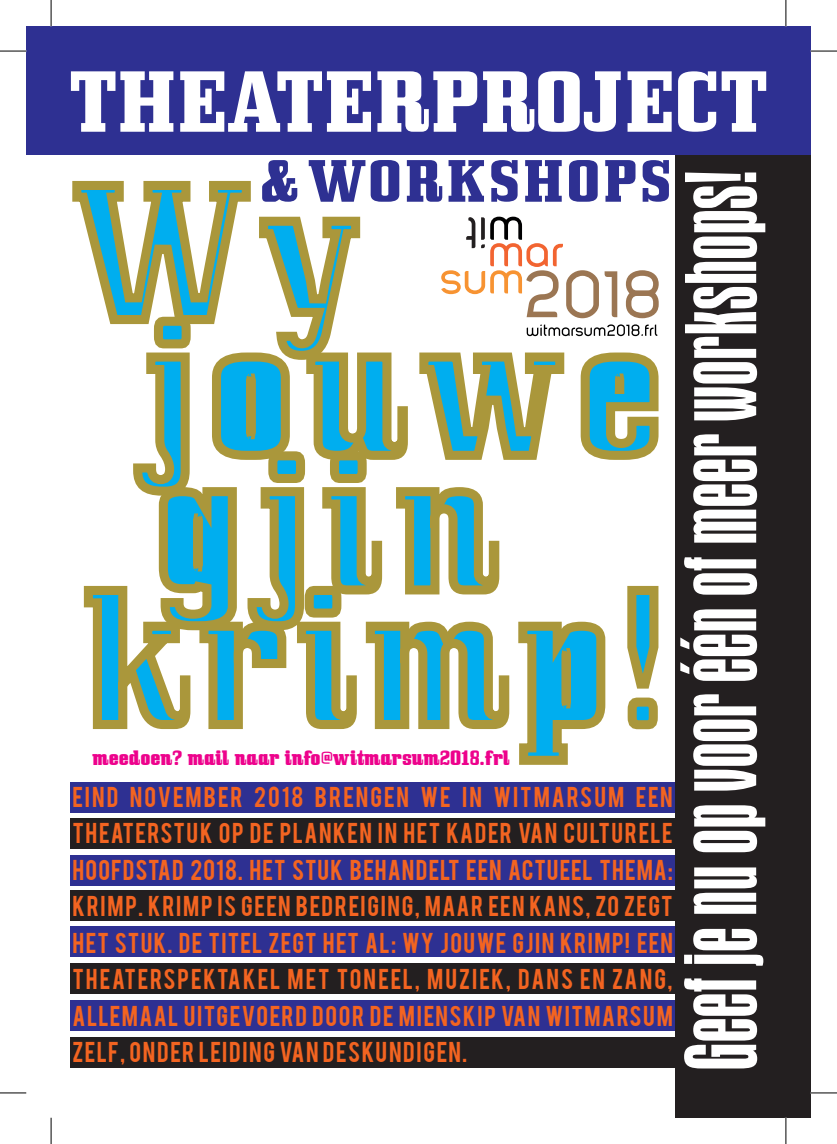
<style>
.page{position:relative;width:837px;height:1144px;background:#fff}
.page>*{position:absolute;margin:0;border:0;box-sizing:border-box;transform-origin:0 0}
.t1{font:condensed 104.12px "Aurora BT";color:#fff}
.t2{font:75.42px "Bullpen";color:#fff}
.t3{font:51.98px "Bullpen";letter-spacing:.06em;color:#2e3092}
.t4{font:22.57px/36.4px "Bebas";letter-spacing:.07em;color:#f36421;text-align:justify}
.t5{font:18.2px "Bullpen";color:#ed028c}
</style>
<div class="page">
<div style="left:70px;top:891px;width:606px;height:30px;background:#231f20"></div>
<div style="left:70px;top:782px;width:606px;height:30px;background:#2e3092"></div>
<div style="left:70px;top:926px;width:606px;height:30px;background:#2e3092"></div>
<div style="left:70px;top:1000px;width:606px;height:31px;background:#2e3092"></div>
<div style="left:70px;top:855px;width:606px;height:30px;background:#2e3092"></div>
<div style="left:70px;top:818px;width:606px;height:30px;background:#231f20"></div>
<div style="left:70px;top:963px;width:606px;height:30px;background:#231f20"></div>
<div style="left:70px;top:1037px;width:606px;height:31px;background:#231f20"></div>
<div style="left:675px;top:149px;width:135px;height:969px;background:#231f20"></div>
<div style="left:26px;top:26px;width:784px;height:129px;background:#2e3092"></div>
<svg style="left:604px;top:271px;width:13px;height:41px"></svg>
<svg style="left:625px;top:270px;width:33px;height:42px"></svg>
<svg style="left:441px;top:217px;width:157px;height:95px"></svg>
<svg style="left:72px;top:181px;width:289px;height:144px"></svg>
<svg style="left:128px;top:312px;width:531px;height:148px"></svg>
<svg style="left:132px;top:447px;width:371px;height:134px"></svg>
<svg style="left:83px;top:581px;width:576px;height:184px"></svg>
<svg style="left:0;top:51px;width:26px;height:1px"></svg>
<svg style="left:810px;top:51px;width:26px;height:1px"></svg>
<svg style="left:0;top:1092px;width:26px;height:1px"></svg>
<svg style="left:810px;top:1092px;width:26px;height:1px"></svg>
<svg style="left:51px;top:0;width:1px;height:26px"></svg>
<svg style="left:51px;top:1118px;width:1px;height:26px"></svg>
<svg style="left:785px;top:0;width:1px;height:26px"></svg>
<svg style="left:785px;top:1118px;width:1px;height:26px"></svg>
<h2 class="t2" style="left:70px;top:57px;width:681px">Theaterproject</h2>
<h3 class="t3" style="left:260px;top:150px;width:412px">&amp; workshops</h3>
<p class="t5" style="left:93px;top:747px;width:419px">meedoen? mail naar info@witmarsum2018.frl</p>
<p class="t4" style="left:72px;top:777px;width:601px">EIND NOVEMBER 2018 BRENGEN WE IN WITMARSUM EEN THEATERSTUK OP DE PLANKEN IN HET KADER VAN CULTURELE HOOFDSTAD 2018. HET STUK BEHANDELT EEN ACTUEEL THEMA:<br>KRIMP. KRIMP IS GEEN BEDREIGING, MAAR EEN KANS, ZO ZEGT HET STUK. DE TITEL ZEGT HET AL: WY JOUWE GJIN KRIMP! EEN THEATERSPEKTAKEL MET TONEEL, MUZIEK, DANS EN ZANG, ALLEMAAL UITGEVOERD DOOR DE MIENSKIP VAN WITMARSUM ZELF, ONDER LEIDING VAN DESKUNDIGEN.</p>
<h1 class="t1" style="left:666px;top:1071px;width:902px;rotate:-90deg">Geef je nu op voor één of meer workshops!</h1>
</div>
